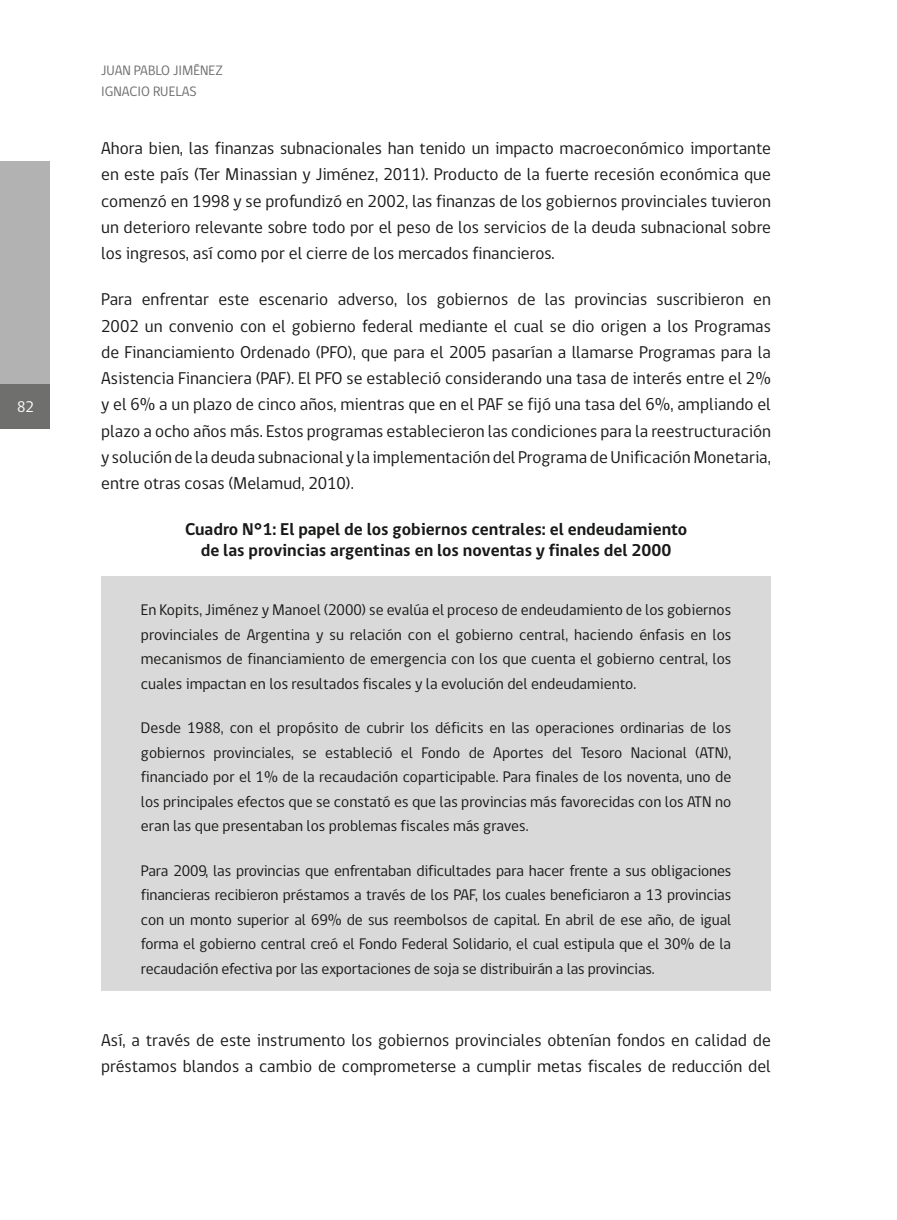
<style>
.page{position:relative;width:897px;height:1220px;background:#fff}
.page>*{position:absolute;margin:0;border:0;box-sizing:border-box;transform-origin:0 0}
.t1{font:17.5px/26.2px "gob CL";color:#181a18;text-align:justify}
.t2{font:700 17.5px/21px "gob CL";color:#181a18;text-align:center}
.t3{font:15.75px/24.5px "gob CL";color:#181a18;text-align:justify}
.t4{font:15.75px "gob CL";color:#fff}
.t5{font:14px/21px "gob CL";color:#6f6f6e}
</style>
<div class="page">
<div style="left:0;top:161px;width:49px;height:223px;background:#b2b2b2"></div>
<div style="left:0;top:384px;width:49px;height:45px;background:#6f6f6e"></div>
<div style="left:101px;top:576px;width:670px;height:414px;background:#dad9d9"></div>
<p class="t4" style="left:17px;top:401px;width:18px">82</p>
<p class="t5" style="left:101px;top:60px;width:123px">JUAN PABLO JIMÉNEZ<br>IGNACIO RUELAS</p>
<p class="t1" style="left:101px;top:136px;width:671px">Ahora bien, las finanzas subnacionales han tenido un impacto macroeconómico importante en este país (Ter Minassian y Jiménez, 2011). Producto de la fuerte recesión económica que comenzó en 1998 y se profundizó en 2002, las finanzas de los gobiernos provinciales tuvieron un deterioro relevante sobre todo por el peso de los servicios de la deuda subnacional sobre los ingresos, así como por el cierre de los mercados financieros.</p>
<p class="t1" style="left:101px;top:287px;width:671px">Para enfrentar este escenario adverso, los gobiernos de las provincias suscribieron en 2002 un convenio con el gobierno federal mediante el cual se dio origen a los Programas de Financiamiento Ordenado (PFO), que para el 2005 pasarían a llamarse Programas para la Asistencia Financiera (PAF). El PFO se estableció considerando una tasa de interés entre el 2% y el 6% a un plazo de cinco años, mientras que en el PAF se fijó una tasa del 6%, ampliando el plazo a ocho años más. Estos programas establecieron las condiciones para la reestructuración y solución de la deuda subnacional y la implementación del Programa de Unificación Monetaria, entre otras cosas (Melamud, 2010).</p>
<p class="t2" style="left:185px;top:520px;width:504px">Cuadro N°1: El papel de los gobiernos centrales: el endeudamiento de las provincias argentinas en los noventas y finales del 2000</p>
<p class="t3" style="left:141px;top:598px;width:592px">En Kopits, Jiménez y Manoel (2000) se evalúa el proceso de endeudamiento de los gobiernos provinciales de Argentina y su relación con el gobierno central, haciendo énfasis en los mecanismos de financiamiento de emergencia con los que cuenta el gobierno central, los cuales impactan en los resultados fiscales y la evolución del endeudamiento.</p>
<p class="t3" style="left:141px;top:716px;width:592px">Desde 1988, con el propósito de cubrir los déficits en las operaciones ordinarias de los gobiernos provinciales, se estableció el Fondo de Aportes del Tesoro Nacional (ATN), financiado por el 1% de la recaudación coparticipable. Para finales de los noventa, uno de los principales efectos que se constató es que las provincias más favorecidas con los ATN no eran las que presentaban los problemas fiscales más graves.</p>
<p class="t3" style="left:141px;top:858px;width:592px">Para 2009, las provincias que enfrentaban dificultades para hacer frente a sus obligaciones financieras recibieron préstamos a través de los PAF, los cuales beneficiaron a 13 provincias con un monto superior al 69% de sus reembolsos de capital. En abril de ese año, de igual forma el gobierno central creó el Fondo Federal Solidario, el cual estipula que el 30% de la recaudación efectiva por las exportaciones de soja se distribuirán a las provincias.</p>
<p class="t1" style="left:101px;top:1027px;width:671px">Así, a través de este instrumento los gobiernos provinciales obtenían fondos en calidad de préstamos blandos a cambio de comprometerse a cumplir metas fiscales de reducción del</p>
</div>
